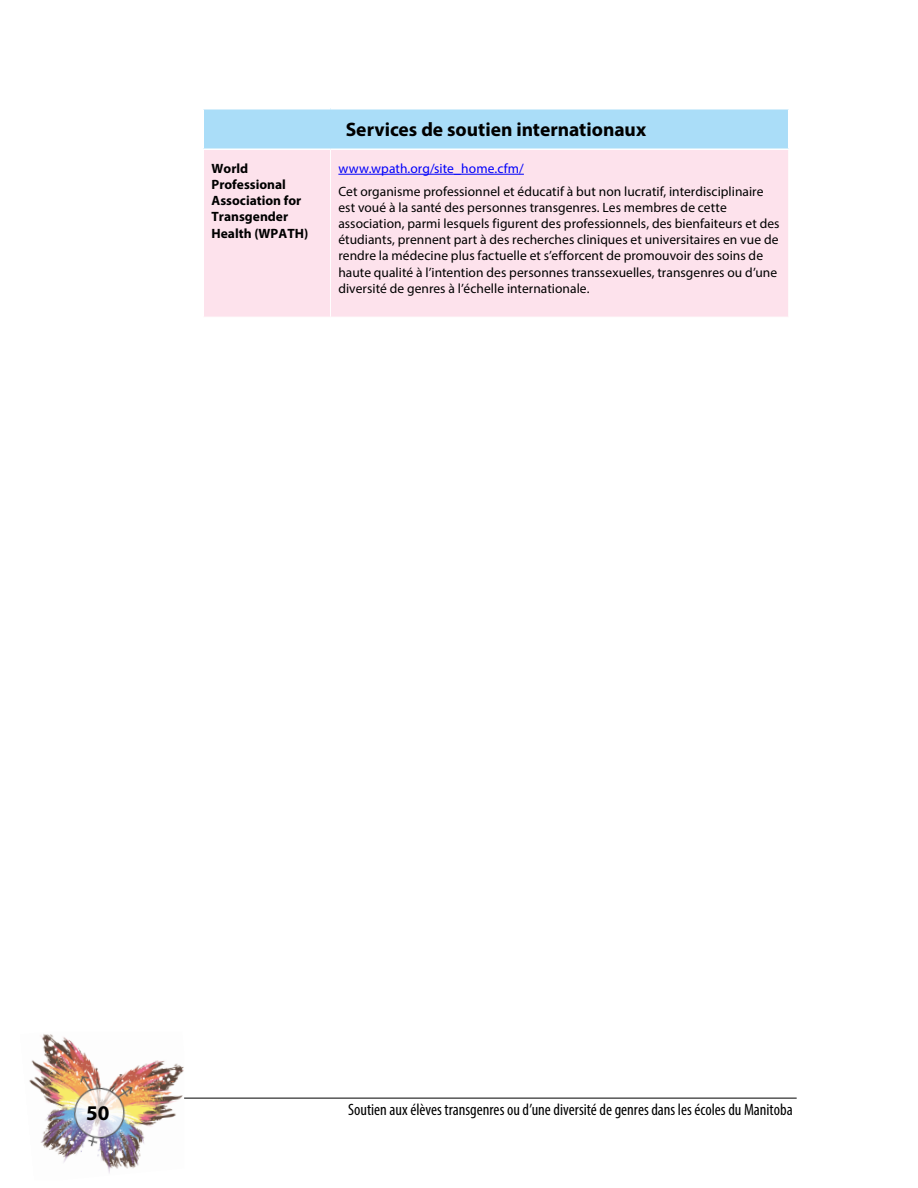
<style>
.page{position:relative;width:918px;height:1188px;background:#fff}
.page>*{position:absolute;margin:0;border:0;box-sizing:border-box;transform-origin:0 0}
.t1{font:700 21px "Myriad Pro";color:#000}
.t2{font:700 19.5px "Myriad Pro";color:#000}
.t3{font:condensed 16.5px "Myriad Pro";color:#000}
.t4{font:13.5px/16.2px "Myriad Pro";letter-spacing:.005em;color:#000}
.t5{font:700 13.5px/16.2px "Myriad Pro";color:#000}
.t6{font:13.5px "Myriad Pro";letter-spacing:.005em;color:#0000fa}
</style>
<div class="page">
<hr style="left:95px;top:1098px;width:702px;height:1px;background:#000">
<img style="left:29px;top:1034px;width:155px;height:140px">
<div style="left:203px;top:109px;width:586px;height:40px;background:#aaddf8"></div>
<div style="left:204px;top:150px;width:584px;height:167px;background:#fde2ec"></div>
<hr style="left:202px;top:108px;width:128px;height:2px;background:#fff">
<hr style="left:202px;top:110px;width:2px;height:38px;background:#fff">
<hr style="left:330px;top:108px;width:459px;height:2px;background:#fff">
<hr style="left:788px;top:110px;width:1px;height:38px;background:#fff">
<hr style="left:202px;top:148px;width:128px;height:2px;background:#fff">
<hr style="left:330px;top:148px;width:459px;height:2px;background:#fff">
<hr style="left:330px;top:150px;width:1px;height:167px;background:#fff">
<hr style="left:338px;top:174px;width:186px;height:1px;background:#0000fa">
<h2 class="t2" style="left:346px;top:117px;width:302px">Services de soutien internationaux</h2>
<p class="t5" style="left:212px;top:160px;width:98px">World<br>Professional<br>Association for<br>Transgender<br>Health (WPATH)</p>
<p class="t6" style="left:338px;top:160px;width:187px">www.wpath.org/site_home.cfm/</p>
<p class="t4" style="left:338px;top:183px;width:443px">Cet organisme professionnel et éducatif à but non lucratif, interdisciplinaire est voué à la santé des personnes transgenres. Les membres de cette association, parmi lesquels figurent des professionnels, des bienfaiteurs et des étudiants, prennent part à des recherches cliniques et universitaires en vue de rendre la médecine plus factuelle et s’efforcent de promouvoir des soins de haute qualité à l’intention des personnes transsexuelles, transgenres ou d’une diversité de genres à l’échelle internationale.</p>
<h1 class="t1" style="left:86px;top:1099px;width:25px">50</h1>
<p class="t3" style="left:348px;top:1100px;width:446px">Soutien aux élèves transgenres ou d’une diversité de genres dans les écoles du Manitoba</p>
</div>
